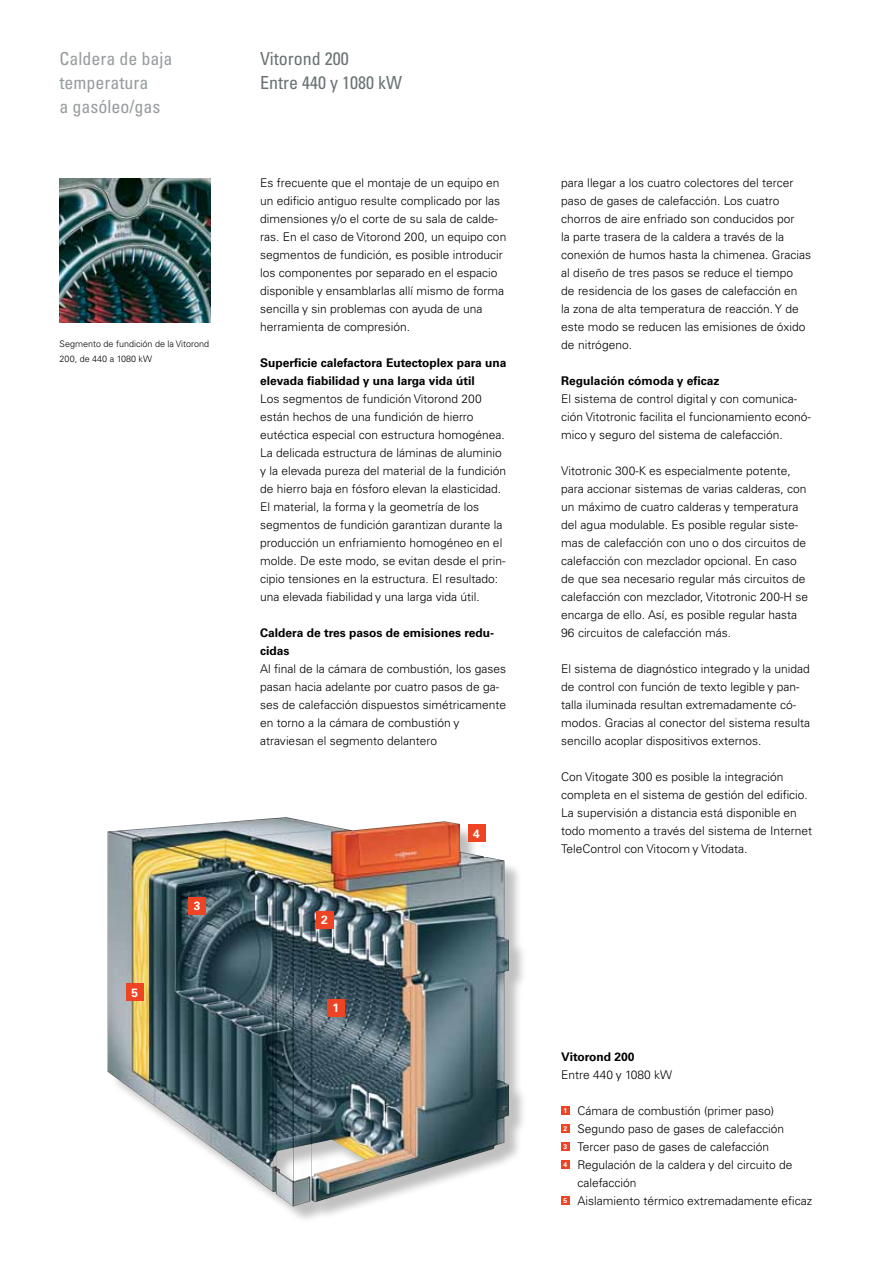
<style>
.page{position:relative;width:893px;height:1263px;background:#fff}
.page>*{position:absolute;margin:0;border:0;box-sizing:border-box;transform-origin:0 0}
.t1{font:condensed 18px/24px "Univers LTCYR 57";color:#979d9e}
.t2{font:condensed 18px/24px "Univers LTCYR 57";color:#6a7374}
.t3{font:300 12px/18px "Univers LTCYR 45";color:#000}
.t4{font:700 12px/18px "Univers LTCYR 65";color:#000}
.t5{font:700 12px "Univers LTCYR 65";color:#fff}
.t6{font:300 9px/15px "Univers LTCYR 45";color:#000}
.s1{font-family:"Univers LTCYR 65";font-weight:700;font-size:6.75px;color:#fff}
</style>
<div class="page">
<div style="left:110px;top:820px;width:418px;height:405px;background:#000;opacity:.25"></div>
<img style="left:108px;top:817px;width:401px;height:389px">
<img style="left:60px;top:179px;width:150px;height:144px">
<div style="left:561px;top:1106px;width:9px;height:9px;background:#ef4423"></div>
<div style="left:561px;top:1124px;width:9px;height:9px;background:#ef4423"></div>
<div style="left:561px;top:1142px;width:9px;height:9px;background:#ef4423"></div>
<div style="left:561px;top:1160px;width:9px;height:9px;background:#ef4423"></div>
<div style="left:561px;top:1196px;width:9px;height:9px;background:#ef4423"></div>
<div style="left:468px;top:825px;width:17px;height:17px;background:#ef4423"></div>
<div style="left:189px;top:897px;width:17px;height:17px;background:#ef4423"></div>
<div style="left:316px;top:911px;width:17px;height:17px;background:#ef4423"></div>
<div style="left:327px;top:999px;width:17px;height:17px;background:#ef4423"></div>
<div style="left:126px;top:984px;width:17px;height:17px;background:#ef4423"></div>
<h1 class="t1" style="left:60px;top:47px;width:114px">Caldera de baja temperatura<br>a gasóleo/gas</h1>
<h1 class="t2" style="left:260px;top:47px;width:143px">Vitorond 200<br>Entre 440 y 1080 kW</h1>
<p class="t6" style="left:60px;top:336px;width:151px">Segmento de fundición de la Vitorond<br>200, de 440 a 1080 kW</p>
<p class="t5" style="left:131px;top:984px;width:8px">5</p>
<p class="t5" style="left:194px;top:897px;width:8px">3</p>
<p class="t3" style="left:260px;top:174px;width:248px">Es frecuente que el montaje de un equipo en un edificio antiguo resulte complicado por las dimensiones y/o el corte de su sala de calde&shy;ras. En el caso de Vitorond 200, un equipo con segmentos de fundición, es posible introducir los componentes por separado en el espacio disponible y ensamblarlas allí mismo de forma sencilla y sin problemas con ayuda de una herramienta de compresión.</p>
<p class="t4" style="left:260px;top:353px;width:248px">Superficie calefactora Eutectoplex para una elevada fiabilidad y una larga vida útil</p>
<p class="t3" style="left:260px;top:390px;width:248px">Los segmentos de fundición Vitorond 200 están hechos de una fundición de hierro eutéctica especial con estructura homogénea.<br>La delicada estructura de láminas de aluminio y la elevada pureza del material de la fundición de hierro baja en fósforo elevan la elasticidad.<br>El material, la forma y la geometría de los segmentos de fundición garantizan durante la producción un enfriamiento homogéneo en el molde. De este modo, se evitan desde el prin&shy;cipio tensiones en la estructura. El resultado: una elevada fiabilidad y una larga vida útil.</p>
<p class="t4" style="left:260px;top:623px;width:235px">Caldera de tres pasos de emisiones redu&shy;cidas</p>
<p class="t3" style="left:260px;top:660px;width:247px">Al final de la cámara de combustión, los gases pasan hacia adelante por cuatro pasos de ga&shy;ses de calefacción dispuestos simétricamente en torno a la cámara de combustión y atraviesan el segmento delantero</p>
<p class="t5" style="left:321px;top:911px;width:8px">2</p>
<p class="t5" style="left:333px;top:999px;width:8px">1</p>
<p class="t5" style="left:473px;top:825px;width:8px">4</p>
<p class="t3" style="left:561px;top:174px;width:251px">para llegar a los cuatro colectores del tercer paso de gases de calefacción. Los cuatro chorros de aire enfriado son conducidos por<br>la parte trasera de la caldera a través de la conexión de humos hasta la chimenea. Gracias al diseño de tres pasos se reduce el tiempo<br>de residencia de los gases de calefacción en<br>la zona de alta temperatura de reacción. Y de este modo se reducen las emisiones de óxido de nitrógeno.</p>
<p class="t4" style="left:561px;top:371px;width:160px">Regulación cómoda y eficaz</p>
<p class="t3" style="left:561px;top:390px;width:251px">El sistema de control digital y con comunica&shy;ción Vitotronic facilita el funcionamiento econó&shy;mico y seguro del sistema de calefacción.</p>
<p class="t3" style="left:561px;top:462px;width:248px">Vitotronic 300-K es especialmente potente, para accionar sistemas de varias calderas, con un máximo de cuatro calderas y temperatura del agua modulable. Es posible regular siste&shy;mas de calefacción con uno o dos circuitos de calefacción con mezclador opcional. En caso de que sea necesario regular más circuitos de calefacción con mezclador, Vitotronic 200-H se encarga de ello. Así, es posible regular hasta 96 circuitos de calefacción más.</p>
<p class="t3" style="left:561px;top:660px;width:250px">El sistema de diagnóstico integrado y la unidad de control con función de texto legible y pan&shy;talla iluminada resultan extremadamente có&shy;modos. Gracias al conector del sistema resulta sencillo acoplar dispositivos externos.</p>
<p class="t3" style="left:561px;top:768px;width:252px">Con Vitogate 300 es posible la integración completa en el sistema de gestión del edificio.<br>La supervisión a distancia está disponible en todo momento a través del sistema de Internet TeleControl con Vitocom y Vitodata.</p>
<p class="t4" style="left:561px;top:1047px;width:75px">Vitorond 200</p>
<p class="t3" style="left:561px;top:1065px;width:112px">Entre 440 y 1080 kW</p>
<p class="t3" style="left:563px;top:1101px;width:212px"><span class="s1">1</span> Cámara de combustión (primer paso)</p>
<p class="t3" style="left:563px;top:1119px;width:222px"><span class="s1">2</span> Segundo paso de gases de calefacción</p>
<p class="t3" style="left:563px;top:1137px;width:207px"><span class="s1">3</span> Tercer paso de gases de calefacción</p>
<p class="t3" style="left:563px;top:1155px;width:230px"><span class="s1">4</span> Regulación de la caldera y del circuito de</p>
<p class="t3" style="left:577px;top:1173px;width:61px">calefacción</p>
<p class="t3" style="left:563px;top:1191px;width:250px"><span class="s1">5</span> Aislamiento térmico extremadamente eficaz</p>
</div>
